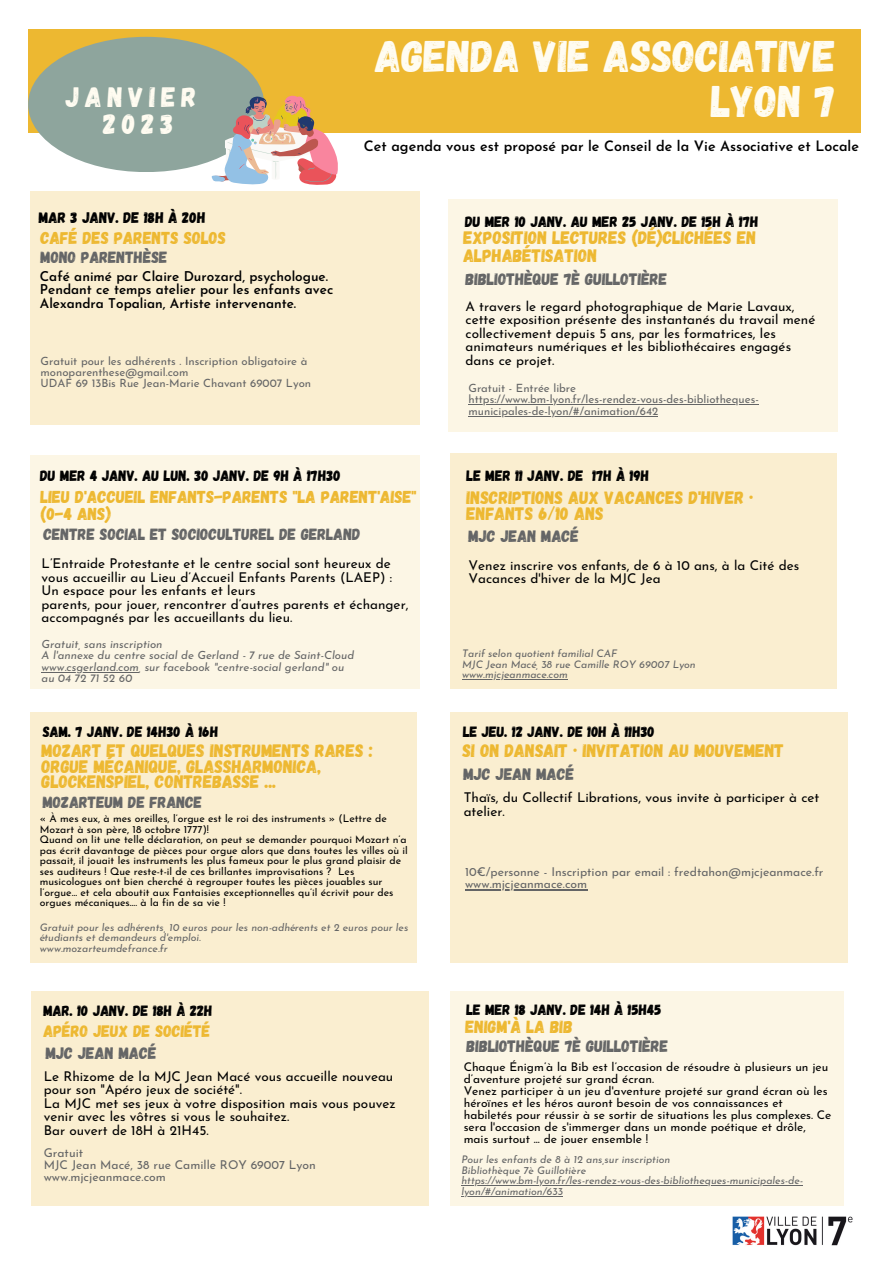
<style>
.page{position:relative;width:893px;height:1264px;background:#fff}
.page>*{position:absolute;margin:0;border:0;box-sizing:border-box;transform-origin:0 0}
.t1{font:44.25px "Gagalin";color:#fffcf1}
.t2{font:28.05px "Gagalin";letter-spacing:.2em;color:#fffcf1}
.t3{font:18px/15.8px "Gagalin";color:#edb831}
.t4{font:17.55px "Gagalin";color:#edb831}
.t5{font:17.25px/16.8px "Gagalin";color:#edb831}
.t6{font:16.5px "Gagalin";color:#646566}
.t7{font:16.5px "Gagalin";color:#edb831}
.t8{font:16.2px "Gagalin";color:#646566}
.t9{font:15.3px "Gagalin";color:#000}
.t10{font:15px "Gagalin";color:#000}
.t11{font:14.85px "Gagalin";color:#000}
.t12{font:600 14.25px "Josefin Sans";color:#000}
.t13{font:13.5px/13.5px "Josefin Sans";color:#000}
.t14{font:600 13.5px/13.5px "Josefin Sans";color:#000}
.t15{font:12.15px/12.1px "Josefin Sans";color:#646566}
.t16{font:12px/12px "Josefin Sans";color:#000}
.t17{font:11.4px/11.4px "Josefin Sans";color:#646566}
.t18{font:italic 11.4px/11.4px "Josefin Sans";color:#646566}
.t19{font:10.5px/10.5px "Josefin Sans";color:#000}
.t20{font:italic 10.5px/10.5px "Josefin Sans";color:#646566}
</style>
<div class="page">
<div style="left:28px;top:29px;width:832px;height:103px;background:#edb831"></div>
<div style="left:28px;top:37px;width:236px;height:135px;background:#8ea59d;border-radius:50%"></div>
<svg style="left:211px;top:95px;width:128px;height:90px"></svg>
<img style="left:732px;top:1216px;width:121px;height:30px">
<div style="left:30px;top:711px;width:387px;height:251px;background:#faeed0"></div>
<div style="left:448px;top:199px;width:389px;height:233px;background:#fcf6e5"></div>
<div style="left:450px;top:711px;width:397px;height:251px;background:#faeed0"></div>
<div style="left:30px;top:455px;width:389px;height:234px;background:#fcf6e5"></div>
<div style="left:450px;top:990px;width:394px;height:215px;background:#fcf6e5"></div>
<div style="left:30px;top:191px;width:389px;height:234px;background:#faeed0"></div>
<div style="left:31px;top:990px;width:397px;height:215px;background:#faeed0"></div>
<div style="left:450px;top:453px;width:387px;height:235px;background:#faeed0"></div>
<hr style="left:465px;top:889px;width:122px;height:1px;background:#646566">
<hr style="left:42px;top:671px;width:97px;height:1px;background:#646566">
<hr style="left:461px;top:1185px;width:342px;height:1px;background:#646566">
<hr style="left:461px;top:1195px;width:102px;height:1px;background:#646566">
<hr style="left:462px;top:679px;width:105px;height:1px;background:#646566">
<hr style="left:468px;top:404px;width:290px;height:1px;background:#646566">
<hr style="left:468px;top:415px;width:190px;height:1px;background:#646566">
<h1 class="t1" style="left:375px;top:28px;width:462px">AGENDA VIE ASSOCIATIVE</h1>
<h2 class="t2" style="left:66px;top:79px;width:132px">JANVIER</h2>
<h1 class="t1" style="left:711px;top:73px;width:126px">LYON 7</h1>
<h2 class="t2" style="left:103px;top:106px;width:72px">2023</h2>
<p class="t12" style="left:364px;top:141px;width:496px">Cet agenda vous est proposé par le Conseil de la Vie Associative et Locale</p>
<p class="t9" style="left:39px;top:208px;width:168px">MAR 3 JANV. DE 18H À 20H</p>
<p class="t5" style="left:41px;top:229px;width:187px">CAFÉ DES PARENTS SOLOS</p>
<p class="t14" style="left:40px;top:270px;width:295px">Café animé par Claire Durozard, psychologue.<br>Pendant ce temps atelier pour les enfants avec<br>Alexandra Topalian, Artiste intervenante.</p>
<p class="t8" style="left:41px;top:246px;width:128px">MONO PARENTHÈSE</p>
<p class="t17" style="left:41px;top:356px;width:272px">Gratuit pour les adhérents . Inscription obligatoire à monoparenthese@gmail.com<br>UDAF 69 13Bis Rue Jean-Marie Chavant 69007 Lyon</p>
<p class="t10" style="left:40px;top:466px;width:302px">DU MER 4 JANV. AU LUN. 30 JANV. DE 9H À 17H30</p>
<p class="t5" style="left:41px;top:487px;width:377px">LIEU D'ACCUEIL ENFANTS-PARENTS "LA PARENT'AISE" (0-4 ANS)</p>
<p class="t13" style="left:42px;top:558px;width:368px">L’Entraide Protestante et le centre social sont heureux de vous accueillir au Lieu d’Accueil Enfants Parents (LAEP) :<br>Un espace pour les enfants et leurs<br>parents, pour jouer, rencontrer d’autres parents et échanger, accompagnés par les accueillants du lieu.</p>
<p class="t18" style="left:42px;top:639px;width:314px">Gratuit, sans inscription<br>A l'annexe du centre social de Gerland - 7 rue de Saint-Cloud www.csgerland.com, sur facebook "centre-social gerland" ou au 04 72 71 52 60</p>
<p class="t8" style="left:43px;top:523px;width:318px">CENTRE SOCIAL ET SOCIOCULTUREL DE GERLAND</p>
<p class="t11" style="left:43px;top:722px;width:177px">SAM. 7 JANV. DE 14H30 À 16H</p>
<h3 class="t3" style="left:42px;top:741px;width:333px">MOZART ET QUELQUES INSTRUMENTS RARES :<br>ORGUE MÉCANIQUE, GLASSHARMONICA,<br>GLOCKENSPIEL, CONTREBASSE ...</h3>
<p class="t19" style="left:40px;top:814px;width:369px">« À mes eux, à mes oreilles, l’orgue est le roi des instruments » (Lettre de Mozart à son père, 18 octobre 1777)!<br>Quand on lit une telle déclaration, on peut se demander pourquoi Mozart n’a pas écrit davantage de pièces pour orgue alors que dans toutes les villes où il passait, il jouait les instruments les plus fameux pour le plus grand plaisir de ses auditeurs ! Que reste-t-il de ces brillantes improvisations ? Les musicologues ont bien cherché à regrouper toutes les pièces jouables sur l’orgue… et cela aboutit aux Fantaisies exceptionnelles qu’il écrivit pour des orgues mécaniques…. à la fin de sa vie !</p>
<p class="t20" style="left:40px;top:922px;width:370px">Gratuit pour les adhérents, 10 euros pour les non-adhérents et 2 euros pour les étudiants et demandeurs d'emploi.<br>www.mozarteumdefrance.fr</p>
<p class="t8" style="left:43px;top:791px;width:161px">MOZARTEUM DE FRANCE</p>
<p class="t11" style="left:43px;top:1000px;width:171px">MAR. 10 JANV. DE 18H À 22H</p>
<p class="t7" style="left:43px;top:1020px;width:168px">APÉRO JEUX DE SOCIÉTÉ</p>
<p class="t13" style="left:44px;top:1070px;width:353px">Le Rhizome de la MJC Jean Macé vous accueille nouveau pour son "Apéro jeux de société".<br>La MJC met ses jeux à votre disposition mais vous pouvez venir avec les vôtres si vous le souhaitez.<br>Bar ouvert de 18H à 21H45.</p>
<p class="t6" style="left:46px;top:1042px;width:112px">MJC JEAN MACÉ</p>
<p class="t15" style="left:44px;top:1147px;width:273px">Gratuit<br>MJC Jean Macé, 38 rue Camille ROY 69007 Lyon www.mjcjeanmace.com</p>
<p class="t10" style="left:465px;top:212px;width:295px">DU MER 10 JANV. AU MER 25 JANV. DE 15H À 17H</p>
<h3 class="t3" style="left:463px;top:228px;width:294px;line-height:18px">EXPOSITION LECTURES (DÉ)CLICHÉES EN<br>ALPHABÉTISATION</h3>
<p class="t13" style="left:465px;top:300px;width:351px">A travers le regard photographique de Marie Lavaux, cette exposition présente des instantanés du travail mené collectivement depuis 5 ans, par les formatrices, les animateurs numériques et les bibliothécaires engagés dans ce projet.</p>
<p class="t6" style="left:465px;top:269px;width:203px">BIBLIOTHÈQUE 7È GUILLOTIÈRE</p>
<p class="t17" style="left:468px;top:383px;width:292px">Gratuit - Entrée libre https://www.bm-lyon.fr/les-rendez-vous-des-bibliotheques&shy;municipales-de-lyon/#/animation/642</p>
<p class="t10" style="left:466px;top:466px;width:184px">LE MER 11 JANV. DE 17H À 19H</p>
<h3 class="t3" style="left:466px;top:489px;width:288px">INSCRIPTIONS AUX VACANCES D'HIVER ·<br>ENFANTS 6/10 ANS</h3>
<p class="t13" style="left:468px;top:560px;width:332px">Venez inscrire vos enfants, de 6 à 10 ans, à la Cité des<br>Vacances d'hiver de la MJC Jea</p>
<p class="t6" style="left:468px;top:525px;width:112px">MJC JEAN MACÉ</p>
<p class="t20" style="left:462px;top:649px;width:235px">Tarif selon quotient familial CAF<br>MJC Jean Macé, 38 rue Camille ROY 69007 Lyon www.mjcjeanmace.com</p>
<p class="t11" style="left:463px;top:722px;width:193px">LE JEU. 12 JANV. DE 10H À 11H30</p>
<h3 class="t3" style="left:462px;top:742px;width:323px">SI ON DANSAIT · INVITATION AU MOUVEMENT</h3>
<p class="t13" style="left:463px;top:792px;width:357px">Thaïs, du Collectif Librations, vous invite à participer à cet atelier.</p>
<p class="t6" style="left:463px;top:763px;width:112px">MJC JEAN MACÉ</p>
<p class="t15" style="left:465px;top:866px;width:360px">10€/personne - Inscription par email : fredtahon@mjcjeanmace.fr www.mjcjeanmace.com</p>
<p class="t11" style="left:466px;top:1000px;width:197px">LE MER 18 JANV. DE 14H À 15H45</p>
<p class="t4" style="left:465px;top:1015px;width:109px">ENIGM'À LA BIB</p>
<p class="t16" style="left:463px;top:1061px;width:369px">Chaque Énigm’à la Bib est l’occasion de résoudre à plusieurs un jeu d’aventure projeté sur grand écran.<br>Venez participer à un jeu d'aventure projeté sur grand écran où les héroïnes et les héros auront besoin de vos connaissances et habiletés pour réussir à se sortir de situations les plus complexes. Ce sera l'occasion de s'immerger dans un monde poétique et drôle, mais surtout ... de jouer ensemble !</p>
<p class="t6" style="left:466px;top:1035px;width:203px">BIBLIOTHÈQUE 7È GUILLOTIÈRE</p>
<p class="t20" style="left:461px;top:1155px;width:343px">Pour les enfants de 8 à 12 ans,sur inscription<br>Bibliothèque 7è Guillotière https://www.bm-lyon.fr/les-rendez-vous-des-bibliotheques-municipales-de&shy;lyon/#/animation/633</p>
</div>
